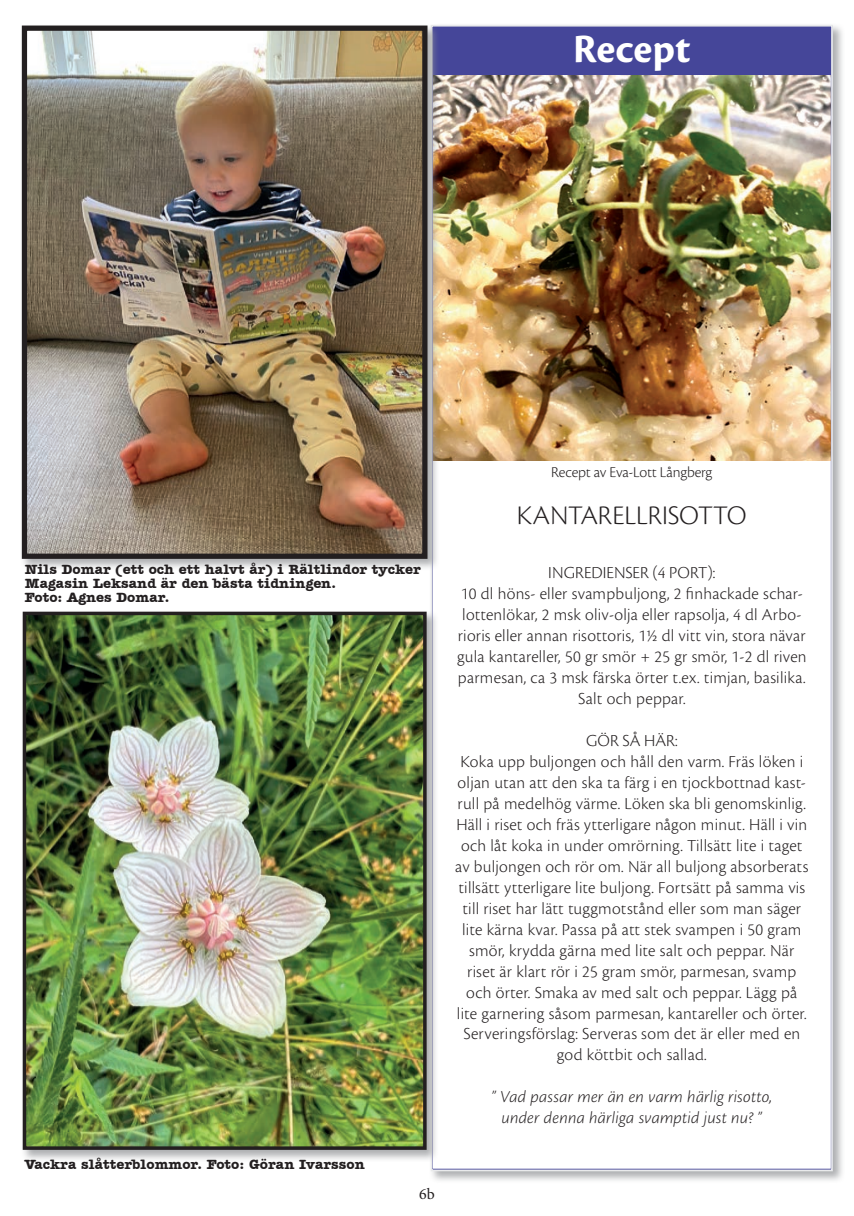
<style>
.page{position:relative;width:854px;height:1216px;background:#fff}
.page>*{position:absolute;margin:0;border:0;box-sizing:border-box;transform-origin:0 0}
.t1{font:700 42px "Cronos Pro";color:#fff}
.t2{font:300 28px "Cronos Pro";color:#231f20}
.t3{font:300 17.5px/21px "Cronos Pro";letter-spacing:.015em;color:#231f20;text-align:center}
.t4{font:italic 300 17.5px/21px "Cronos Pro";letter-spacing:.01em;color:#231f20;text-align:center}
.t5{font:300 15.75px "Cronos Pro";letter-spacing:-.015em;color:#231f20}
.t6{font:15.75px "Minion Pro";color:#231f20}
.t7{font:700 14px/14px "Amer Typewriter IT Cby BT";color:#231f20}
</style>
<div class="page">
<div style="left:428px;top:23px;width:416px;height:1160px;background:#939598;opacity:.75"></div>
<div style="left:431px;top:26px;width:400px;height:1144px;background:#fff"></div>
<img style="left:439px;top:75px;width:389px;height:385px">
<div style="left:431px;top:26px;width:400px;height:49px;background:#454699"></div>
<div style="left:21px;top:609px;width:417px;height:553px;background:#939598;opacity:.75"></div>
<img style="left:28px;top:616px;width:393px;height:528px">
<div style="left:23px;top:611px;width:403px;height:538px;border:4px solid #231f20"></div>
<div style="left:20px;top:23px;width:419px;height:548px;background:#939598;opacity:.75"></div>
<img style="left:28px;top:32px;width:393px;height:521px">
<div style="left:22px;top:26px;width:405px;height:533px;border:5px solid #231f20"></div>
<h1 class="t1" style="left:573px;top:25px;width:119px">Recept</h1>
<p class="t7" style="left:25px;top:561px;width:397px">Nils Domar (ett och ett halvt år) i Rältlindor tycker<br>Magasin Leksand är den bästa tidningen.<br>Foto: Agnes Domar.</p>
<p class="t7" style="left:25px;top:1156px;width:341px">Vackra slåtterblommor. Foto: Göran Ivarsson</p>
<p class="t6" style="left:419px;top:1183px;width:17px">6b</p>
<p class="t5" style="left:551px;top:462px;width:162px">Recept av Eva-Lott Långberg</p>
<h2 class="t2" style="left:516px;top:499px;width:231px">KANTARELLRISOTTO</h2>
<p class="t3" style="left:457px;top:562px;width:351px">INGREDIENSER (4 PORT):<br>10 dl höns- eller svampbuljong, 2 finhackade schar&shy;lottenlökar, 2 msk oliv-olja eller rapsolja, 4 dl Arbo&shy;rioris eller annan risottoris, 1½ dl vitt vin, stora nävar gula kantareller, 50 gr smör + 25 gr smör, 1-2 dl riven parmesan, ca 3 msk färska örter t.ex. timjan, basilika.<br>Salt och peppar.</p>
<p class="t3" style="left:455px;top:729px;width:354px">GÖR SÅ HÄR:<br>Koka upp buljongen och håll den varm. Fräs löken i oljan utan att den ska ta färg i en tjockbottnad kast&shy;rull på medelhög värme. Löken ska bli genomskinlig.<br>Häll i riset och fräs ytterligare någon minut. Häll i vin och låt koka in under omrörning. Tillsätt lite i taget av buljongen och rör om. När all buljong absorberats tillsätt ytterligare lite buljong. Fortsätt på samma vis till riset har lätt tuggmotstånd eller som man säger lite kärna kvar. Passa på att stek svampen i 50 gram smör, krydda gärna med lite salt och peppar. När riset är klart rör i 25 gram smör, parmesan, svamp och örter. Smaka av med salt och peppar. Lägg på lite garnering såsom parmesan, kantareller och örter.<br>Serveringsförslag: Serveras som det är eller med en god köttbit och sallad.</p>
<p class="t4" style="left:491px;top:1086px;width:282px">” Vad passar mer än en varm härlig risotto, under denna härliga svamptid just nu? ”</p>
</div>
